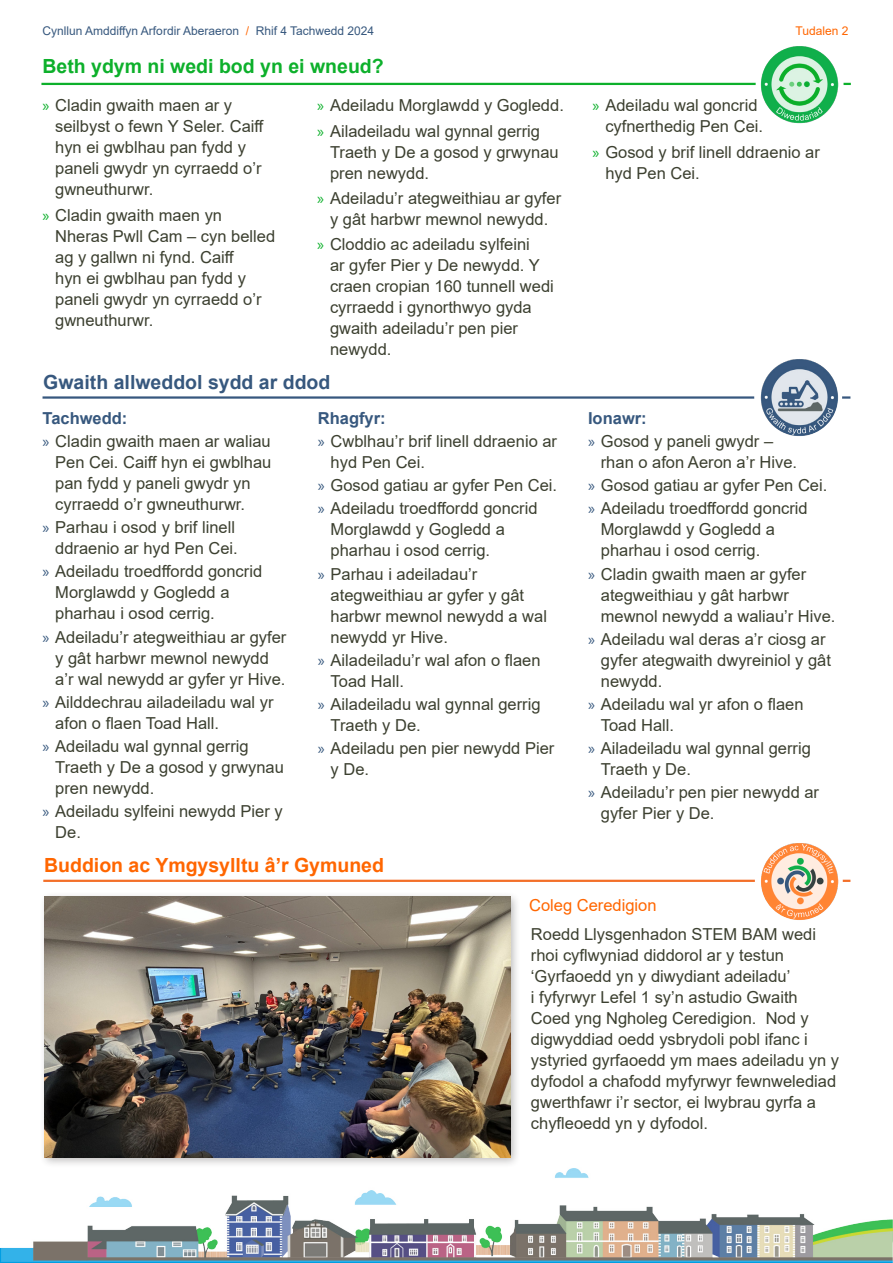
<style>
.page{position:relative;width:893px;height:1263px;background:#fff}
.page>*{position:absolute;margin:0;border:0;box-sizing:border-box;transform-origin:0 0}
.L1_heading_orange_ACDS_2024{font:700 19.5px "Arial";color:#f60}
.L1_heading_green_ACDS_2024{font:700 19.5px "Arial";color:#0db02b}
.L1_heading_blue_ACDS_2024{font:700 19.5px "Arial";color:#37587e}
.Body_Text_11pt_ACDS{font:16.5px/21px "Arial";color:#3c4030}
.Blue_bullet_ACDS_2024{font:700 16.5px "Arial";color:#37587e}
.Body_Text_11pt_ACDS-2{font:16.5px "Arial";color:#f60}
.t1{font:12px "Arial";color:#37587e}
.t2{font:12px "Arial";color:#f60}
.s1{color:#f60}
.s2{font-family:"Myriad Pro";color:#0db02b}
.s3{font-family:"Myriad Pro";color:#37587e}
</style>
<div class="page">
<img style="left:0;top:1168px;width:893px;height:95px">
<hr style="left:41px;top:83px;width:810px;height:2px;background:#0db02b">
<div style="left:756px;top:41px;width:87px;height:88px;background:#fff;border-radius:50%"></div>
<img style="left:760px;top:46px;width:79px;height:78px;border-radius:39px">
<hr style="left:43px;top:396px;width:807px;height:3px;background:#37587e">
<hr style="left:43px;top:880px;width:807px;height:2px;background:#f36f29">
<div style="left:755px;top:837px;width:88px;height:88px;background:#fff;border-radius:50%"></div>
<img style="left:761px;top:842px;width:78px;height:78px;border-radius:39px">
<div style="left:754px;top:353px;width:88px;height:88px;background:#fff;border-radius:50%"></div>
<img style="left:760px;top:358px;width:78px;height:78px;border-radius:39px">
<div style="left:39px;top:891px;width:482px;height:277px;background:#231f20;opacity:.3"></div>
<img style="left:44px;top:896px;width:466px;height:261px">
<p class="t1" style="left:43px;top:23px;width:333px">Cynllun Amddiffyn Arfordir Aberaeron <span class="s1">/</span> Rhif 4 Tachwedd 2024</p>
<p class="t2" style="left:795px;top:23px;width:54px">Tudalen 2</p>
<p class="L1_heading_green_ACDS_2024" style="left:42px;top:53px;width:343px">Beth ydym ni wedi bod yn ei wneud?</p>
<p class="Body_Text_11pt_ACDS" style="left:55px;top:95px;width:210px;text-indent:-13px"><span class="s2">»</span> Cladin gwaith maen ar y seilbyst o fewn Y Seler. Caiff hyn ei gwblhau pan fydd y paneli gwydr yn cyrraedd o’r gwneuthurwr.</p>
<p class="Body_Text_11pt_ACDS" style="left:55px;top:204px;width:222px;text-indent:-13px"><span class="s2">»</span> Cladin gwaith maen yn<br>Nheras Pwll Cam – cyn belled ag y gallwn ni fynd. Caiff<br>hyn ei gwblhau pan fydd y paneli gwydr yn cyrraedd o’r gwneuthurwr.</p>
<p class="Body_Text_11pt_ACDS" style="left:317px;top:95px;width:248px"><span class="s2">»</span> Adeiladu Morglawdd y Gogledd.</p>
<p class="Body_Text_11pt_ACDS" style="left:330px;top:120px;width:230px;text-indent:-13px"><span class="s2">»</span> Ailadeiladu wal gynnal gerrig<br>Traeth y De a gosod y grwynau pren newydd.</p>
<p class="Body_Text_11pt_ACDS" style="left:317px;top:187px;width:245px;text-align:center"><span class="s2">»</span> Adeiladu’r ategweithiau ar gyfer y gât harbwr mewnol newydd.</p>
<p class="Body_Text_11pt_ACDS" style="left:330px;top:234px;width:225px;text-indent:-13px"><span class="s2">»</span> Cloddio ac adeiladu sylfeini<br>ar gyfer Pier y De newydd. Y craen cropian 160 tunnell wedi cyrraedd i gynorthwyo gyda gwaith adeiladu’r pen pier newydd.</p>
<p class="Body_Text_11pt_ACDS" style="left:605px;top:95px;width:159px;text-indent:-13px"><span class="s2">»</span> Adeiladu wal goncrid cyfnerthedig Pen Cei.</p>
<p class="Body_Text_11pt_ACDS" style="left:605px;top:141px;width:216px;text-indent:-13px"><span class="s2">»</span> Gosod y brif linell ddraenio ar hyd Pen Cei.</p>
<p class="L1_heading_blue_ACDS_2024" style="left:43px;top:368px;width:289px">Gwaith allweddol sydd ar ddod</p>
<p class="Blue_bullet_ACDS_2024" style="left:318px;top:407px;width:69px">Rhagfyr:</p>
<p class="Body_Text_11pt_ACDS" style="left:331px;top:431px;width:228px;text-indent:-13px"><span class="s3">»</span> Cwblhau’r brif linell ddraenio ar hyd Pen Cei.</p>
<p class="Body_Text_11pt_ACDS" style="left:318px;top:475px;width:241px"><span class="s3">»</span> Gosod gatiau ar gyfer Pen Cei.</p>
<p class="Body_Text_11pt_ACDS" style="left:331px;top:498px;width:208px;text-indent:-13px"><span class="s3">»</span> Adeiladu troedffordd goncrid<br>Morglawdd y Gogledd a pharhau i osod cerrig.</p>
<p class="Body_Text_11pt_ACDS" style="left:331px;top:563px;width:218px;text-indent:-13px"><span class="s3">»</span> Parhau i adeiladau’r ategweithiau ar gyfer y gât harbwr mewnol newydd a wal newydd yr Hive.</p>
<p class="Body_Text_11pt_ACDS" style="left:331px;top:649px;width:212px;text-indent:-13px"><span class="s3">»</span> Ailadeiladu’r wal afon o flaen<br>Toad Hall.</p>
<p class="Body_Text_11pt_ACDS" style="left:331px;top:693px;width:211px;text-indent:-13px"><span class="s3">»</span> Ailadeiladu wal gynnal gerrig<br>Traeth y De.</p>
<p class="Body_Text_11pt_ACDS" style="left:331px;top:737px;width:225px;text-indent:-13px"><span class="s3">»</span> Adeiladu pen pier newydd Pier y De.</p>
<p class="Blue_bullet_ACDS_2024" style="left:43px;top:407px;width:86px">Tachwedd:</p>
<p class="Body_Text_11pt_ACDS" style="left:55px;top:431px;width:218px;text-indent:-13px"><span class="s3">»</span> Cladin gwaith maen ar waliau<br>Pen Cei. Caiff hyn ei gwblhau pan fydd y paneli gwydr yn cyrraedd o’r gwneuthurwr.</p>
<p class="Body_Text_11pt_ACDS" style="left:43px;top:517px;width:197px;text-align:right"><span class="s3">»</span> Parhau i osod y brif linell ddraenio ar hyd Pen Cei.</p>
<p class="Body_Text_11pt_ACDS" style="left:55px;top:561px;width:208px;text-indent:-13px"><span class="s3">»</span> Adeiladu troedffordd goncrid<br>Morglawdd y Gogledd a pharhau i osod cerrig.</p>
<p class="Body_Text_11pt_ACDS" style="left:55px;top:626px;width:233px;text-indent:-13px"><span class="s3">»</span> Adeiladu’r ategweithiau ar gyfer y gât harbwr mewnol newydd a’r wal newydd ar gyfer yr Hive.</p>
<p class="Body_Text_11pt_ACDS" style="left:55px;top:691px;width:220px;text-indent:-13px"><span class="s3">»</span> Ailddechrau ailadeiladu wal yr afon o flaen Toad Hall.</p>
<p class="Body_Text_11pt_ACDS" style="left:55px;top:735px;width:230px;text-indent:-13px"><span class="s3">»</span> Adeiladu wal gynnal gerrig<br>Traeth y De a gosod y grwynau pren newydd.</p>
<p class="Body_Text_11pt_ACDS" style="left:55px;top:800px;width:229px;text-indent:-13px"><span class="s3">»</span> Adeiladu sylfeini newydd Pier y<br>De.</p>
<p class="L1_heading_orange_ACDS_2024" style="left:44px;top:851px;width:341px">Buddion ac Ymgysylltu â’r Gymuned</p>
<p class="Blue_bullet_ACDS_2024" style="left:588px;top:407px;width:60px">Ionawr:</p>
<p class="Body_Text_11pt_ACDS" style="left:601px;top:431px;width:198px;text-indent:-13px"><span class="s3">»</span> Gosod y paneli gwydr – rhan o afon Aeron a’r Hive.</p>
<p class="Body_Text_11pt_ACDS" style="left:588px;top:475px;width:241px"><span class="s3">»</span> Gosod gatiau ar gyfer Pen Cei.</p>
<p class="Body_Text_11pt_ACDS" style="left:601px;top:498px;width:208px;text-indent:-13px"><span class="s3">»</span> Adeiladu troedffordd goncrid<br>Morglawdd y Gogledd a pharhau i osod cerrig.</p>
<p class="Body_Text_11pt_ACDS" style="left:601px;top:563px;width:236px;text-indent:-13px"><span class="s3">»</span> Cladin gwaith maen ar gyfer ategweithiau y gât harbwr mewnol newydd a waliau’r Hive.</p>
<p class="Body_Text_11pt_ACDS" style="left:601px;top:628px;width:232px;text-indent:-13px"><span class="s3">»</span> Adeiladu wal deras a’r ciosg ar gyfer ategwaith dwyreiniol y gât newydd.</p>
<p class="Body_Text_11pt_ACDS" style="left:601px;top:693px;width:204px;text-indent:-13px"><span class="s3">»</span> Adeiladu wal yr afon o flaen<br>Toad Hall.</p>
<p class="Body_Text_11pt_ACDS" style="left:601px;top:737px;width:211px;text-indent:-13px"><span class="s3">»</span> Ailadeiladu wal gynnal gerrig<br>Traeth y De.</p>
<p class="Body_Text_11pt_ACDS" style="left:601px;top:782px;width:220px;text-indent:-13px"><span class="s3">»</span> Adeiladu’r pen pier newydd ar gyfer Pier y De.</p>
<p class="Body_Text_11pt_ACDS-2" style="left:529px;top:893px;width:129px">Coleg Ceredigion</p>
<p class="Body_Text_11pt_ACDS" style="left:531px;top:923px;width:310px">Roedd Llysgenhadon STEM BAM wedi rhoi cyflwyniad diddorol ar y testun ‘Gyrfaoedd yn y diwydiant adeiladu’<br>i fyfyrwyr Lefel 1 sy’n astudio Gwaith Coed yng Ngholeg Ceredigion. Nod y digwyddiad oedd ysbrydoli pobl ifanc i ystyried gyrfaoedd ym maes adeiladu yn y dyfodol a chafodd myfyrwyr fewnwelediad gwerthfawr i’r sector, ei lwybrau gyrfa a chyfleoedd yn y dyfodol.</p>
</div>
